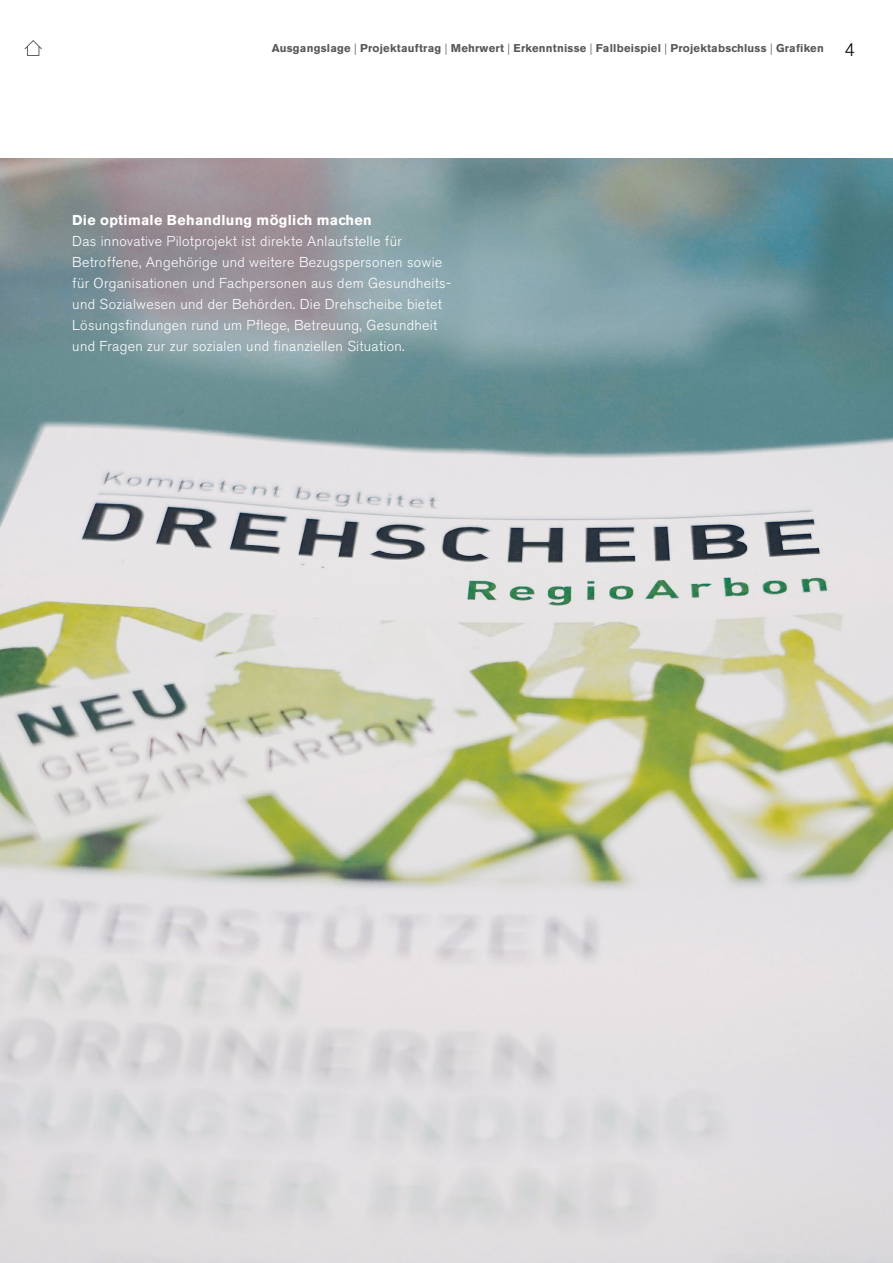
<style>
.page{position:relative;width:893px;height:1263px;background:#fff}
.page>*{position:absolute;margin:0;border:0;box-sizing:border-box;transform-origin:0 0}
.t1{font:300 18px "Akzidenz Grotesk BE";color:#000}
.t2{font:300 14.25px/21px "Akzidenz Grotesk BE";letter-spacing:.02em;color:#fff}
.t3{font:700 14.25px "Akzidenz Grotesk BE";letter-spacing:.02em;color:#fff}
.t4{font:700 11.25px "Akzidenz Grotesk BE";letter-spacing:.02em;color:#58585a}
.s1{font-weight:300}
</style>
<div class="page">
<img style="left:0;top:158px;width:893px;height:1105px">
<svg style="left:24px;top:40px;width:18px;height:16px"></svg>
<p class="t4" style="left:272px;top:42px;width:553px">Ausgangslage <span class="s1">|</span> Projektauftrag <span class="s1">|</span> Mehrwert <span class="s1">|</span> Erkenntnisse <span class="s1">|</span> Fallbeispiel <span class="s1">|</span> Projektabschluss <span class="s1">|</span> Grafiken</p>
<p class="t1" style="left:845px;top:40px;width:12px">4</p>
<p class="t3" style="left:72px;top:212px;width:301px">Die optimale Behandlung möglich machen</p>
<p class="t2" style="left:72px;top:231px;width:380px">Das innovative Pilotprojekt ist direkte Anlaufstelle für Betroffene, Angehörige und weitere Bezugspersonen sowie für Organisationen und Fachpersonen aus dem Gesundheits&shy;und Sozialwesen und der Behörden. Die Drehscheibe bietet Lösungsfindungen rund um Pflege, Betreuung, Gesundheit und Fragen zur zur sozialen und finanziellen Situation.</p>
</div>
